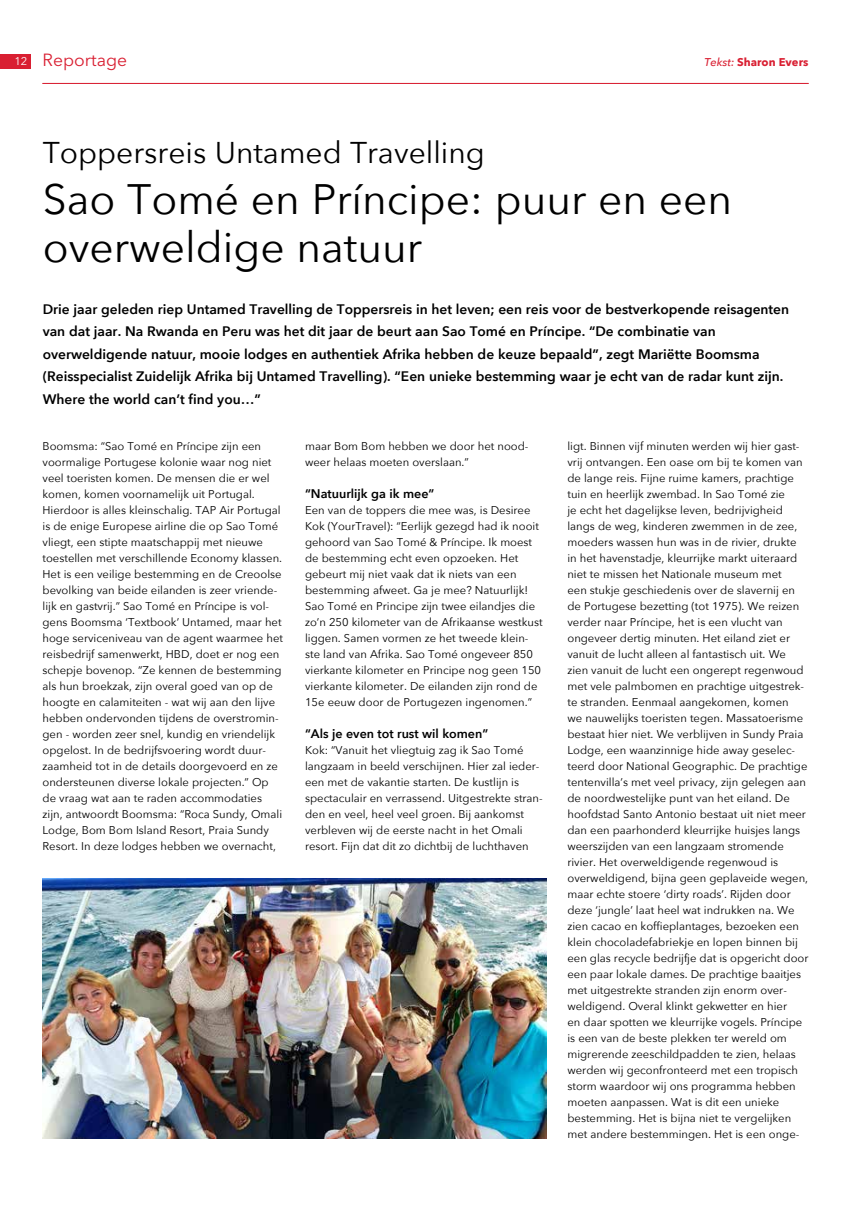
<style>
.page{position:relative;width:851px;height:1205px;background:#fff}
.page>*{position:absolute;margin:0;border:0;box-sizing:border-box;transform-origin:0 0}
.t1{font:42.5px/47.5px "Avenir Next";color:#000}
.t2{font:30px "Avenir Next";color:#000}
.t3{font:17.5px "Avenir Next LT Pro";color:#d91f32}
.t4{font:600 13.75px/22.5px "Avenir Next";color:#000}
.t5{font:600 12.5px "Avenir Next";color:#000}
.t6{font:11.25px/16px "Avenir Next";color:#000}
.t7{font:700 11.25px "Avenir Next";color:#d91f32}
.t8{font:11.25px "Avenir Next";color:#fff}
.s1{font-weight:500;font-style:italic}
</style>
<div class="page">
<div style="left:0;top:54px;width:31px;height:14px;background:#d91f32"></div>
<hr style="left:43px;top:83px;width:765px;height:1px;background:#d91f32">
<img style="left:42px;top:879px;width:504px;height:259px">
<p class="t8" style="left:14px;top:51px;width:15px">12</p>
<h3 class="t3" style="left:42px;top:50px;width:86px">Reportage</h3>
<p class="t7" style="left:704px;top:52px;width:105px"><span class="s1">Tekst:</span> Sharon Evers</p>
<h2 class="t2" style="left:43px;top:127px;width:443px">Toppersreis Untamed Travelling</h2>
<h1 class="t1" style="left:43px;top:174px;width:690px">Sao Tomé en Príncipe: puur en een overweldige natuur</h1>
<p class="t4" style="left:43px;top:297px;width:748px">Drie jaar geleden riep Untamed Travelling de Toppersreis in het leven; een reis voor de bestverkopende reisagenten van dat jaar. Na Rwanda en Peru was het dit jaar de beurt aan Sao Tomé en Príncipe. “De combinatie van overweldigende natuur, mooie lodges en authentiek Afrika hebben de keuze bepaald”, zegt Mariëtte Boomsma (Reisspecialist Zuidelijk Afrika bij Untamed Travelling). “Een unieke bestemming waar je echt van de radar kunt zijn.<br>Where the world can’t find you…”</p>
<p class="t6" style="left:43px;top:437px;width:242px">Boomsma: “Sao Tomé en Príncipe zijn een voormalige Portugese kolonie waar nog niet veel toeristen komen. De mensen die er wel komen, komen voornamelijk uit Portugal.<br>Hierdoor is alles kleinschalig. TAP Air Portugal is de enige Europese airline die op Sao Tomé vliegt, een stipte maatschappij met nieuwe toestellen met verschillende Economy klassen.<br>Het is een veilige bestemming en de Creoolse bevolking van beide eilanden is zeer vriende&shy;lijk en gastvrij.” Sao Tomé en Príncipe is vol&shy;gens Boomsma ‘Textbook’ Untamed, maar het hoge serviceniveau van de agent waarmee het reisbedrijf samenwerkt, HBD, doet er nog een schepje bovenop. “Ze kennen de bestemming als hun broekzak, zijn overal goed van op de hoogte en calamiteiten - wat wij aan den lijve hebben ondervonden tijdens de overstromin&shy;gen - worden zeer snel, kundig en vriendelijk opgelost. In de bedrijfsvoering wordt duur&shy;zaamheid tot in de details doorgevoerd en ze ondersteunen diverse lokale projecten.” Op de vraag wat aan te raden accommodaties zijn, antwoordt Boomsma: “Roca Sundy, Omali Lodge, Bom Bom Island Resort, Praia Sundy Resort. In deze lodges hebben we overnacht,</p>
<p class="t6" style="left:305px;top:437px;width:225px">maar Bom Bom hebben we door het nood&shy;weer helaas moeten overslaan.”</p>
<p class="t6" style="left:567px;top:437px;width:242px">ligt. Binnen vijf minuten werden wij hier gast&shy;vrij ontvangen. Een oase om bij te komen van de lange reis. Fijne ruime kamers, prachtige tuin en heerlijk zwembad. In Sao Tomé zie<br>je echt het dagelijkse leven, bedrijvigheid langs de weg, kinderen zwemmen in de zee, moeders wassen hun was in de rivier, drukte in het havenstadje, kleurrijke markt uiteraard niet te missen het Nationale museum met<br>een stukje geschiedenis over de slavernij en de Portugese bezetting (tot 1975). We reizen verder naar Príncipe, het is een vlucht van ongeveer dertig minuten. Het eiland ziet er vanuit de lucht alleen al fantastisch uit. We zien vanuit de lucht een ongerept regenwoud met vele palmbomen en prachtige uitgestrek&shy;te stranden. Eenmaal aangekomen, komen<br>we nauwelijks toeristen tegen. Massatoerisme bestaat hier niet. We verblijven in Sundy Praia Lodge, een waanzinnige hide away geselec&shy;teerd door National Geographic. De prachtige tentenvilla’s met veel privacy, zijn gelegen aan de noordwestelijke punt van het eiland. De hoofdstad Santo Antonio bestaat uit niet meer dan een paarhonderd kleurrijke huisjes langs weerszijden van een langzaam stromende rivier. Het overweldigende regenwoud is overweldigend, bijna geen geplaveide wegen, maar echte stoere ‘dirty roads’. Rijden door deze ‘jungle’ laat heel wat indrukken na. We zien cacao en koffieplantages, bezoeken een klein chocoladefabriekje en lopen binnen bij een glas recycle bedrijfje dat is opgericht door een paar lokale dames. De prachtige baaitjes met uitgestrekte stranden zijn enorm over&shy;weldigend. Overal klinkt gekwetter en hier<br>en daar spotten we kleurrijke vogels. Príncipe is een van de beste plekken ter wereld om migrerende zeeschildpadden te zien, helaas werden wij geconfronteerd met een tropisch storm waardoor wij ons programma hebben moeten aanpassen. Wat is dit een unieke bestemming. Het is bijna niet te vergelijken met andere bestemmingen. Het is een onge-</p>
<p class="t5" style="left:305px;top:483px;width:131px">“Natuurlijk ga ik mee”</p>
<p class="t6" style="left:305px;top:501px;width:239px">Een van de toppers die mee was, is Desiree Kok (YourTravel): “Eerlijk gezegd had ik nooit gehoord van Sao Tomé &amp; Príncipe. Ik moest de bestemming echt even opzoeken. Het gebeurt mij niet vaak dat ik niets van een bestemming afweet. Ga je mee? Natuurlijk!<br>Sao Tomé en Principe zijn twee eilandjes die zo’n 250 kilometer van de Afrikaanse westkust liggen. Samen vormen ze het tweede klein&shy;ste land van Afrika. Sao Tomé ongeveer 850 vierkante kilometer en Principe nog geen 150 vierkante kilometer. De eilanden zijn rond de 15e eeuw door de Portugezen ingenomen.”</p>
<p class="t5" style="left:305px;top:723px;width:185px">“Als je even tot rust wil komen”</p>
<p class="t6" style="left:305px;top:741px;width:239px">Kok: “Vanuit het vliegtuig zag ik Sao Tomé langzaam in beeld verschijnen. Hier zal ieder&shy;een met de vakantie starten. De kustlijn is spectaculair en verrassend. Uitgestrekte stran&shy;den en veel, heel veel groen. Bij aankomst verbleven wij de eerste nacht in het Omali resort. Fijn dat dit zo dichtbij de luchthaven</p>
</div>
